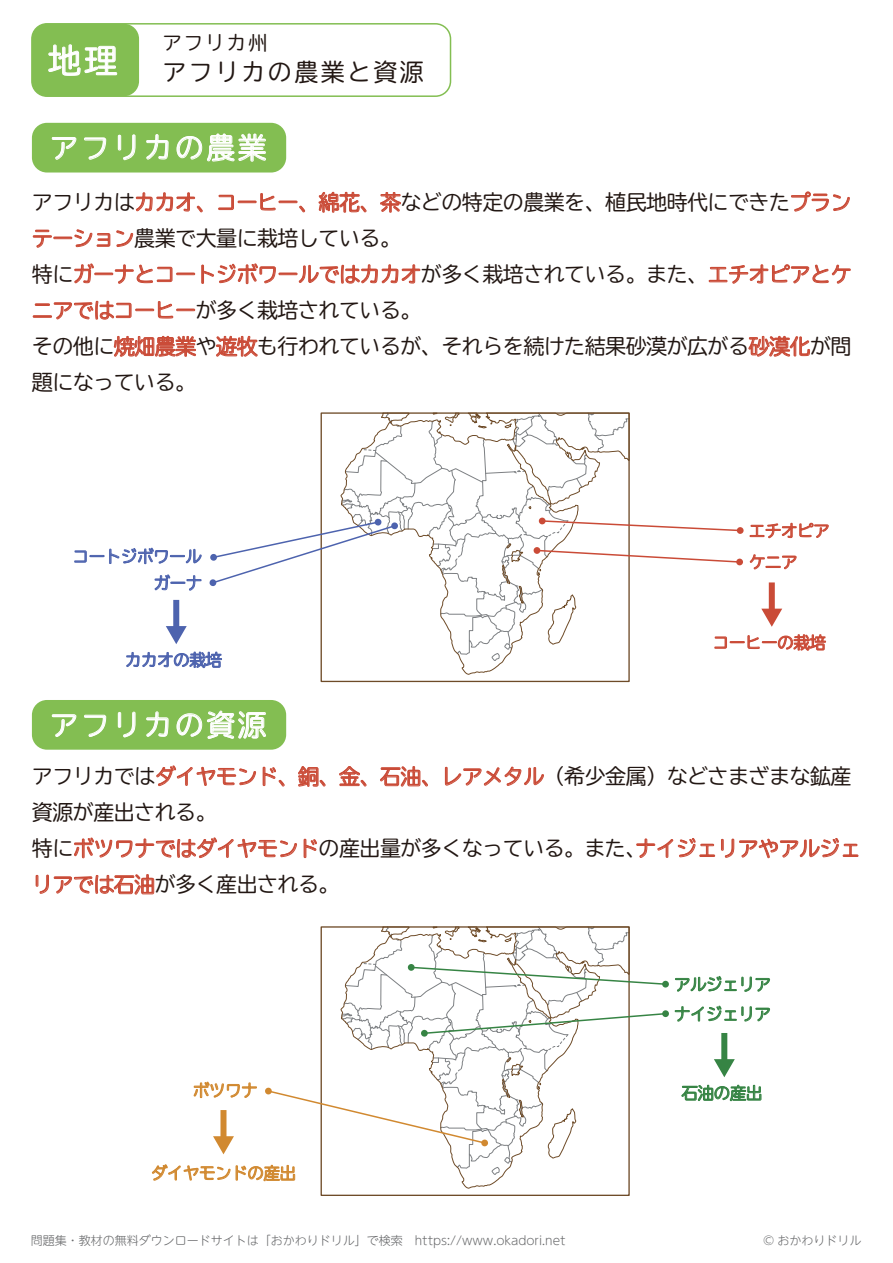
<style>
.page{position:relative;width:893px;height:1263px;background:#fff}
.page>*{position:absolute;margin:0;border:0;box-sizing:border-box;transform-origin:0 0}
.t1{font:33px "TBUDR Go Std";color:#fff}
.t2{font:28.5px "TBUDR Go Std";letter-spacing:.1em;color:#fff}
.t3{font:24px "TBUDR Go Std";letter-spacing:.1em;color:#221713}
.t4{font:21px/36px "TBUDR Go Std";letter-spacing:-.025em;color:#221713}
.t5{font:19.5px "TBUDR Go Std";letter-spacing:.1em;color:#221713}
.t6{font:16.5px "TBUDR Go Std";letter-spacing:-.025em;color:#4d63ae}
.t7{font:16.5px/29.8px "TBUDR Go Std";letter-spacing:-.025em;color:#368444}
.t8{font:16.5px "TBUDR Go Std";letter-spacing:-.025em;color:#ca4b37}
.t9{font:16.5px "TBUDR Go Std";letter-spacing:-.025em;color:#d18930}
.t10{font:300 12px "UD Shin M Go Pr 6 N";color:#68696b}
.s1{color:#ca4b37}
</style>
<div class="page">
<div style="left:31px;top:23px;width:420px;height:74px;border:2px solid #83be52;border-radius:15px"></div>
<div style="left:32px;top:24px;width:107px;height:72px;background:#83be52;border-radius:15px"></div>
<svg style="left:48px;top:44px;width:69px;height:32px"></svg>
<div style="left:32px;top:123px;width:254px;height:50px;background:#83be52;border-radius:15px"></div>
<div style="left:32px;top:700px;width:254px;height:50px;background:#83be52;border-radius:15px"></div>
<svg style="left:52px;top:137px;width:25px;height:23px"></svg>
<svg style="left:84px;top:137px;width:22px;height:23px"></svg>
<svg style="left:118px;top:134px;width:18px;height:26px"></svg>
<svg style="left:146px;top:134px;width:23px;height:39px"></svg>
<svg style="left:176px;top:133px;width:90px;height:29px"></svg>
<svg style="left:136px;top:192px;width:67px;height:20px"></svg>
<svg style="left:218px;top:193px;width:87px;height:19px"></svg>
<svg style="left:319px;top:192px;width:47px;height:21px"></svg>
<svg style="left:380px;top:192px;width:21px;height:21px"></svg>
<svg style="left:791px;top:192px;width:59px;height:19px"></svg>
<svg style="left:33px;top:229px;width:77px;height:19px"></svg>
<svg style="left:116px;top:230px;width:17px;height:17px"></svg>
<svg style="left:74px;top:264px;width:121px;height:20px"></svg>
<svg style="left:201px;top:264px;width:219px;height:21px"></svg>
<svg style="left:709px;top:264px;width:142px;height:20px"></svg>
<svg style="left:33px;top:301px;width:163px;height:56px"></svg>
<svg style="left:216px;top:336px;width:41px;height:21px"></svg>
<svg style="left:749px;top:336px;width:61px;height:21px"></svg>
<svg style="left:52px;top:714px;width:25px;height:23px"></svg>
<svg style="left:84px;top:714px;width:22px;height:23px"></svg>
<svg style="left:118px;top:711px;width:18px;height:27px"></svg>
<svg style="left:146px;top:711px;width:23px;height:39px"></svg>
<svg style="left:176px;top:710px;width:90px;height:29px"></svg>
<svg style="left:156px;top:765px;width:100px;height:21px"></svg>
<svg style="left:263px;top:767px;width:22px;height:19px"></svg>
<svg style="left:298px;top:766px;width:27px;height:21px"></svg>
<svg style="left:339px;top:766px;width:27px;height:20px"></svg>
<svg style="left:380px;top:766px;width:48px;height:20px"></svg>
<svg style="left:445px;top:767px;width:99px;height:19px"></svg>
<svg style="left:74px;top:837px;width:223px;height:22px"></svg>
<svg style="left:304px;top:839px;width:13px;height:19px"></svg>
<svg style="left:636px;top:838px;width:79px;height:20px"></svg>
<svg style="left:721px;top:838px;width:137px;height:20px"></svg>
<svg style="left:36px;top:874px;width:118px;height:21px"></svg>
<svg style="left:675px;top:976px;width:95px;height:16px"></svg>
<svg style="left:675px;top:1006px;width:95px;height:15px"></svg>
<svg style="left:681px;top:1085px;width:80px;height:16px"></svg>
<div style="left:721px;top:1033px;width:6px;height:29px;background:#368444"></div>
<svg style="left:714px;top:1059px;width:21px;height:18px"></svg>
<svg style="left:74px;top:412px;width:755px;height:256px"></svg>
<div style="left:533px;top:547px;width:7px;height:7px;background:#ca4b37;border-radius:50%"></div>
<div style="left:736px;top:558px;width:7px;height:7px;background:#ca4b37;border-radius:50%"></div>
<svg style="left:152px;top:926px;width:515px;height:255px"></svg>
<div style="left:408px;top:964px;width:7px;height:7px;background:#368444;border-radius:50%"></div>
<div style="left:662px;top:981px;width:7px;height:7px;background:#368444;border-radius:50%"></div>
<h1 class="t1" style="left:48px;top:33px;width:71px">地理</h1>
<p class="t5" style="left:162px;top:27px;width:107px">アフリカ州</p>
<p class="t3" style="left:162px;top:52px;width:263px">アフリカの農業と資源</p>
<h2 class="t2" style="left:50px;top:124px;width:218px">アフリカの農業</h2>
<p class="t4" style="left:32px;top:184px;width:821px">アフリカは<span class="s1">カカオ、コーヒー、綿花、茶</span>などの特定の農業を、植民地時代にできた<span class="s1">プランテーション</span>農業で大量に栽培している。<br>特に<span class="s1">ガーナとコートジボワールではカカオ</span>が多く栽培されている。また、<span class="s1">エチオピアとケニアではコーヒー</span>が多く栽培されている。<br>その他に<span class="s1">焼畑農業</span>や<span class="s1">遊牧</span>も行われているが、それらを続けた結果砂漠が広がる<span class="s1">砂漠化</span>が問題になっている。</p>
<p class="t6" style="left:73px;top:543px;width:131px">コートジボワール</p>
<p class="t6" style="left:154px;top:570px;width:50px">ガーナ</p>
<p class="t6" style="left:125px;top:646px;width:98px">カカオの栽培</p>
<p class="t8" style="left:749px;top:517px;width:82px">エチオピア</p>
<p class="t8" style="left:749px;top:548px;width:50px">ケニア</p>
<p class="t8" style="left:713px;top:629px;width:115px">コーヒーの栽培</p>
<h2 class="t2" style="left:50px;top:701px;width:218px">アフリカの資源</h2>
<p class="t4" style="left:32px;top:758px;width:831px">アフリカでは<span class="s1">ダイヤモンド、銅、金、石油、レアメタル</span>（希少金属）などさまざまな鉱産資源が産出される。<br>特に<span class="s1">ボツワナではダイヤモンド</span>の産出量が多くなっている。また、<span class="s1">ナイジェリアやアルジェリアでは石油</span>が多く産出される。</p>
<p class="t9" style="left:193px;top:1077px;width:66px">ボツワナ</p>
<p class="t9" style="left:151px;top:1159px;width:147px">ダイヤモンドの産出</p>
<p class="t7" style="left:674px;top:969px;width:98px">アルジェリアナイジェリア</p>
<p class="t7" style="left:682px;top:1078px;width:82px">石油の産出</p>
<p class="t10" style="left:31px;top:1230px;width:536px">問題集・教材の無料ダウンロードサイトは「おかわりドリル」で検索　https://www.okadori.net</p>
<p class="t10" style="left:763px;top:1230px;width:100px">© おかわりドリル</p>
</div>
